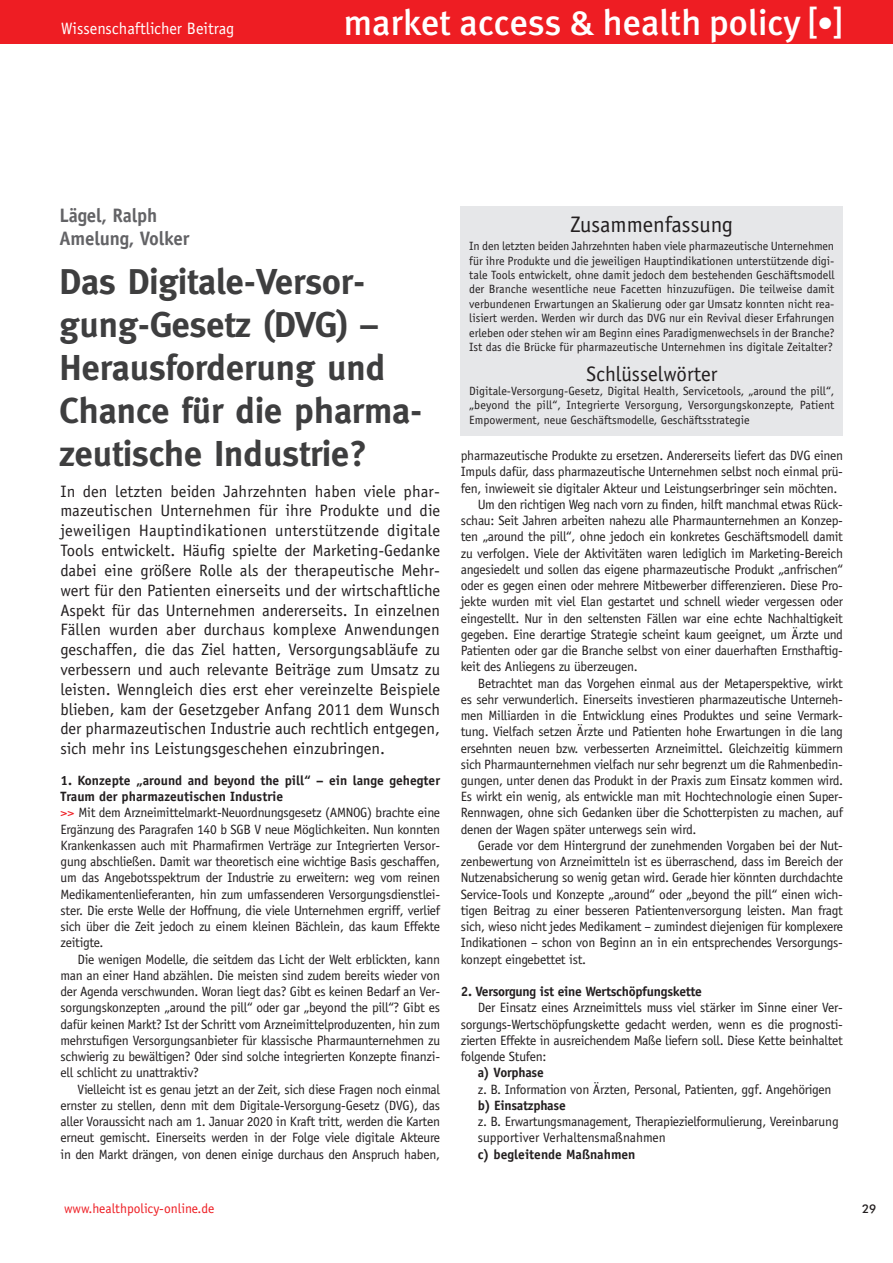
<style>
.page{position:relative;width:893px;height:1263px;background:#fff}
.page>*{position:absolute;margin:0;border:0;box-sizing:border-box;transform-origin:0 0}
._01_Kapitelüberschri{font:700 36px/43.2px "Meta";color:#3e3e3f}
.t1{font:500 36px "Meta Plus";color:#fff}
._12_Abstract_Heads{font:22.5px "Officina Sans";color:#231f20}
._11_Abstract_Keys{font:21px "Officina Sans";color:#231f20}
._10_Wissenschaft_Aut{font:700 19.5px "Officina Sans";letter-spacing:-.01em;color:#636366}
._03_Vorspann{font:16.5px/19.8px "Officina Sans Std";color:#231f20;text-align:justify}
.Vorspann{font:16.5px "Officina Sans";color:#fff}
._04_Fließtext_Einzug{font:13.5px/16.2px "Officina Sans";letter-spacing:-.02em;color:#231f20;text-align:justify}
._04_Fließtext_Einzug-2{font:700 13.5px/16.2px "Officina Sans";color:#231f20}
._04_Fließtext_Einzug-3{font:700 13.5px "Officina Sans";letter-spacing:-.02em;color:#231f20}
.t2{font:13.5px "Officina Sans";color:#ee1d23}
._12_Abstract_Heads-2{font:12px/14.4px "Officina Sans";color:#231f20;text-align:justify}
._11_Abstract_Keys-2{font:12px/14.4px "Officina Sans";color:#231f20;text-align:justify}
.t3{font:500 12px "Futura BT";color:#231f20}
.s1{font-size:33px}
.s2{color:#ee1d23}
</style>
<div class="page">
<div style="left:0;top:0;width:893px;height:44px;background:#ee1d23"></div>
<div style="left:461px;top:206px;width:382px;height:230px;background:#e6e7e9"></div>
<p class="Vorspann" style="left:61px;top:18px;width:175px">Wissenschaftlicher Beitrag</p>
<h1 class="t1" style="left:344px;top:1px;width:500px">market access &amp; health policy [<span class="s1">•</span>]</h1>
<p class="_10_Wissenschaft_Aut" style="left:60px;top:203px;width:99px">Lägel, Ralph</p>
<p class="_10_Wissenschaft_Aut" style="left:60px;top:226px;width:131px">Amelung, Volker</p>
<p class="_01_Kapitelüberschri" style="left:60px;top:259px;width:364px">Das Digitale-Versor&shy;gung-Gesetz (DVG) –<br>Herausforderung und<br>Chance für die pharma&shy;zeutische Industrie?</p>
<p class="_03_Vorspann" style="left:60px;top:481px;width:381px">In den letzten beiden Jahrzehnten haben viele phar&shy;mazeutischen Unternehmen für ihre Produkte und die jeweiligen Hauptindikationen unterstützende digitale Tools entwickelt. Häufig spielte der Marketing-Gedanke dabei eine größere Rolle als der therapeutische Mehr&shy;wert für den Patienten einerseits und der wirtschaftliche Aspekt für das Unternehmen andererseits. In einzelnen Fällen wurden aber durchaus komplexe Anwendungen geschaffen, die das Ziel hatten, Versorgungsabläufe zu verbessern und auch relevante Beiträge zum Umsatz zu leisten. Wenngleich dies erst eher vereinzelte Beispiele blieben, kam der Gesetzgeber Anfang 2011 dem Wunsch der pharmazeutischen Industrie auch rechtlich entgegen, sich mehr ins Leistungsgeschehen einzubringen.</p>
<p class="_04_Fließtext_Einzug-2" style="left:61px;top:772px;width:381px">1. Konzepte „around and beyond the pill“ – ein lange gehegter<br>Traum der pharmazeutischen Industrie</p>
<p class="_04_Fließtext_Einzug" style="left:61px;top:805px;width:381px"><span class="s2">&gt;&gt;</span> Mit dem Arzneimittelmarkt-Neuordnungsgesetz (AMNOG) brachte eine Ergänzung des Paragrafen 140 b SGB V neue Möglichkeiten. Nun konnten Krankenkassen auch mit Pharmafirmen Verträge zur Integrierten Versor&shy;gung abschließen. Damit war theoretisch eine wichtige Basis geschaffen, um das Angebotsspektrum der Industrie zu erweitern: weg vom reinen Medikamentenlieferanten, hin zum umfassenderen Versorgungsdienstlei&shy;ster. Die erste Welle der Hoffnung, die viele Unternehmen ergriff, verlief sich über die Zeit jedoch zu einem kleinen Bächlein, das kaum Effekte zeitigte.</p>
<p class="_04_Fließtext_Einzug" style="left:61px;top:951px;width:381px;text-indent:17px">Die wenigen Modelle, die seitdem das Licht der Welt erblickten, kann man an einer Hand abzählen. Die meisten sind zudem bereits wieder von der Agenda verschwunden. Woran liegt das? Gibt es keinen Bedarf an Ver&shy;sorgungskonzepten „around the pill“ oder gar „beyond the pill“? Gibt es dafür keinen Markt? Ist der Schritt vom Arzneimittelproduzenten, hin zum mehrstufigen Versorgungsanbieter für klassische Pharmaunternehmen zu schwierig zu bewältigen? Oder sind solche integrierten Konzepte finanzi&shy;ell schlicht zu unattraktiv?</p>
<p class="_04_Fließtext_Einzug" style="left:61px;top:1081px;width:381px;text-indent:17px">Vielleicht ist es genau jetzt an der Zeit, sich diese Fragen noch einmal ernster zu stellen, denn mit dem Digitale-Versorgung-Gesetz (DVG), das aller Voraussicht nach am 1. Januar 2020 in Kraft tritt, werden die Karten erneut gemischt. Einerseits werden in der Folge viele digitale Akteure in den Markt drängen, von denen einige durchaus den Anspruch haben,</p>
<p class="_12_Abstract_Heads" style="left:571px;top:211px;width:164px">Zusammenfassung</p>
<p class="_12_Abstract_Heads-2" style="left:469px;top:239px;width:367px">In den letzten beiden Jahrzehnten haben viele pharmazeutische Unternehmen für ihre Produkte und die jeweiligen Hauptindikationen unterstützende digi&shy;tale Tools entwickelt, ohne damit jedoch dem bestehenden Geschäftsmodell der Branche wesentliche neue Facetten hinzuzufügen. Die teilweise damit verbundenen Erwartungen an Skalierung oder gar Umsatz konnten nicht rea&shy;lisiert werden. Werden wir durch das DVG nur ein Revival dieser Erfahrungen erleben oder stehen wir am Beginn eines Paradigmenwechsels in der Branche?<br>Ist das die Brücke für pharmazeutische Unternehmen ins digitale Zeitalter?</p>
<p class="_11_Abstract_Keys" style="left:586px;top:361px;width:133px">Schlüsselwörter</p>
<p class="_11_Abstract_Keys-2" style="left:469px;top:384px;width:367px">Digitale-Versorgung-Gesetz, Digital Health, Servicetools, „around the pill“, „beyond the pill“, Integrierte Versorgung, Versorgungskonzepte, Patient Empowerment, neue Geschäftsmodelle, Geschäftsstrategie</p>
<p class="_04_Fließtext_Einzug" style="left:461px;top:447px;width:384px">pharmazeutische Produkte zu ersetzen. Andererseits liefert das DVG einen Impuls dafür, dass pharmazeutische Unternehmen selbst noch einmal prü&shy;fen, inwieweit sie digitaler Akteur und Leistungserbringer sein möchten.</p>
<p class="_04_Fließtext_Einzug" style="left:461px;top:496px;width:384px;text-indent:17px">Um den richtigen Weg nach vorn zu finden, hilft manchmal etwas Rück&shy;schau: Seit Jahren arbeiten nahezu alle Pharmaunternehmen an Konzep&shy;ten „around the pill“, ohne jedoch ein konkretes Geschäftsmodell damit zu verfolgen. Viele der Aktivitäten waren lediglich im Marketing-Bereich angesiedelt und sollen das eigene pharmazeutische Produkt „anfrischen“ oder es gegen einen oder mehrere Mitbewerber differenzieren. Diese Pro&shy;jekte wurden mit viel Elan gestartet und schnell wieder vergessen oder eingestellt. Nur in den seltensten Fällen war eine echte Nachhaltigkeit gegeben. Eine derartige Strategie scheint kaum geeignet, um Ärzte und Patienten oder gar die Branche selbst von einer dauerhaften Ernsthaftig&shy;keit des Anliegens zu überzeugen.</p>
<p class="_04_Fließtext_Einzug" style="left:461px;top:675px;width:384px;text-indent:17px">Betrachtet man das Vorgehen einmal aus der Metaperspektive, wirkt es sehr verwunderlich. Einerseits investieren pharmazeutische Unterneh&shy;men Milliarden in die Entwicklung eines Produktes und seine Vermark&shy;tung. Vielfach setzen Ärzte und Patienten hohe Erwartungen in die lang ersehnten neuen bzw. verbesserten Arzneimittel. Gleichzeitig kümmern sich Pharmaunternehmen vielfach nur sehr begrenzt um die Rahmenbedin&shy;gungen, unter denen das Produkt in der Praxis zum Einsatz kommen wird.<br>Es wirkt ein wenig, als entwickle man mit Hochtechnologie einen Super-Rennwagen, ohne sich Gedanken über die Schotterpisten zu machen, auf denen der Wagen später unterwegs sein wird.</p>
<p class="_04_Fließtext_Einzug" style="left:461px;top:837px;width:384px;text-indent:17px">Gerade vor dem Hintergrund der zunehmenden Vorgaben bei der Nut&shy;zenbewertung von Arzneimitteln ist es überraschend, dass im Bereich der Nutzenabsicherung so wenig getan wird. Gerade hier könnten durchdachte Service-Tools und Konzepte „around“ oder „beyond the pill“ einen wich&shy;tigen Beitrag zu einer besseren Patientenversorgung leisten. Man fragt sich, wieso nicht jedes Medikament – zumindest diejenigen für komplexere Indikationen – schon von Beginn an in ein entsprechendes Versorgungs&shy;konzept eingebettet ist.</p>
<p class="_04_Fließtext_Einzug-3" style="left:461px;top:983px;width:243px">2. Versorgung ist eine Wertschöpfungskette</p>
<p class="_04_Fließtext_Einzug" style="left:461px;top:1000px;width:384px;text-indent:17px">Der Einsatz eines Arzneimittels muss viel stärker im Sinne einer Ver&shy;sorgungs-Wertschöpfungskette gedacht werden, wenn es die prognosti&shy;zierten Effekte in ausreichendem Maße liefern soll. Diese Kette beinhaltet folgende Stufen:</p>
<p class="_04_Fließtext_Einzug-3" style="left:478px;top:1064px;width:67px">a) Vorphase</p>
<p class="_04_Fließtext_Einzug" style="left:478px;top:1081px;width:355px">z. B. Information von Ärzten, Personal, Patienten, ggf. Angehörigen</p>
<p class="_04_Fließtext_Einzug-3" style="left:478px;top:1097px;width:89px">b) Einsatzphase</p>
<p class="_04_Fließtext_Einzug" style="left:478px;top:1113px;width:362px">z. B. Erwartungsmanagement, Therapiezielformulierung, Vereinbarung supportiver Verhaltensmaßnahmen</p>
<p class="_04_Fließtext_Einzug-2" style="left:478px;top:1146px;width:159px">c) begleitende Maßnahmen</p>
<p class="t2" style="left:64px;top:1200px;width:152px">www.healthpolicy-online.de</p>
<p class="t3" style="left:862px;top:1201px;width:16px">29</p>
</div>
